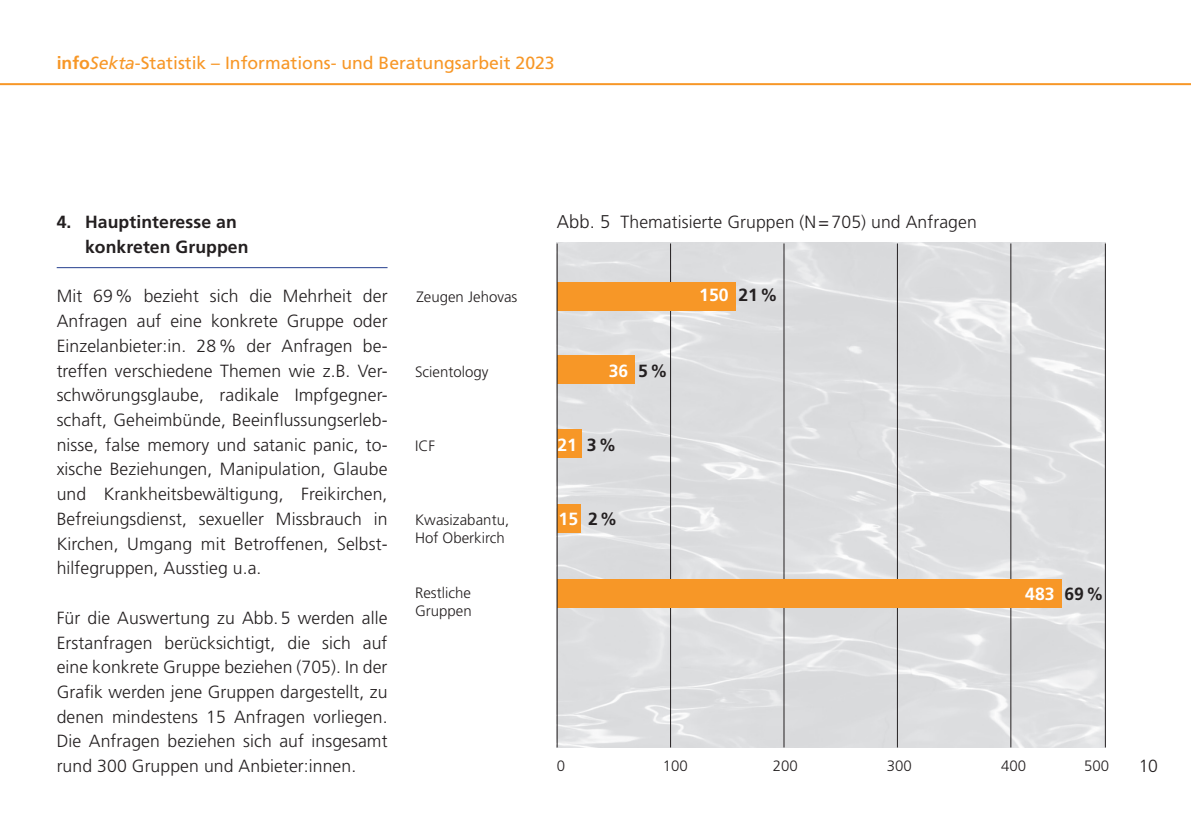
<style>
.page{position:relative;width:1191px;height:840px;background:#fff}
.page>*{position:absolute;margin:0;border:0;box-sizing:border-box;transform-origin:0 0}
.t1{font:300 17.6px/24.8px "Frutiger";letter-spacing:.005em;color:#231f20;text-align:justify}
.t2{font:17.6px "Frutiger";color:#f79727}
.t3{font:700 17.6px/24.6px "Frutiger";letter-spacing:.005em;color:#231f20}
.t4{font:700 17.6px "Frutiger";color:#fff}
.t5{font:300 15px/18px "Frutiger";color:#231f20}
.s1{font-weight:700}
.s2{font-style:italic}
.s3{font-size:18.4px}
.s4{color:#231f20}
</style>
<div class="page">
<img style="left:558px;top:243px;width:547px;height:504px">
<hr style="left:0;top:83px;width:1191px;height:2px;background:#f79727">
<hr style="left:57px;top:267px;width:330px;height:1px;background:#253f8e">
<hr style="left:670px;top:243px;width:1px;height:504px;background:#231f20">
<hr style="left:783px;top:243px;width:1px;height:504px;background:#231f20">
<hr style="left:897px;top:243px;width:1px;height:504px;background:#231f20">
<hr style="left:1010px;top:243px;width:1px;height:504px;background:#231f20">
<hr style="left:1105px;top:243px;width:1px;height:504px;background:#231f20">
<div style="left:557px;top:429px;width:24px;height:28px;background:#f79727"></div>
<div style="left:557px;top:504px;width:24px;height:28px;background:#f79727"></div>
<div style="left:557px;top:579px;width:504px;height:28px;background:#f79727"></div>
<div style="left:557px;top:282px;width:179px;height:28px;background:#f79727"></div>
<div style="left:557px;top:355px;width:77px;height:29px;background:#f79727"></div>
<hr style="left:557px;top:243px;width:1px;height:504px;background:#231f20">
<p class="t2" style="left:57px;top:53px;width:499px"><span class="s1">info</span><span class="s2">Sekta</span>-Statistik – Informations- und Beratungsarbeit 2023</p>
<p class="t3" style="left:85px;top:210px;width:165px;text-indent:-28px">4. Hauptinteresse an konkreten Gruppen</p>
<p class="t1" style="left:57px;top:284px;width:332px">Mit 69% bezieht sich die Mehrheit der Anfragen auf eine konkrete Gruppe oder Einzelanbieter:in. 28% der Anfragen be&shy;treffen verschiedene Themen wie z.B. Ver&shy;schwörungsglaube, radikale Impfgegner&shy;schaft, Geheimbünde, Beeinflussungserleb&shy;nisse, false memory und satanic panic, to&shy;xische Beziehungen, Manipulation, Glaube und Krankheitsbewältigung, Freikirchen, Befreiungsdienst, sexueller Missbrauch in Kirchen, Umgang mit Betroffenen, Selbst&shy;hilfegruppen, Ausstieg u.a.</p>
<p class="t1" style="left:57px;top:605px;width:332px">Für die Auswertung zu Abb.5 werden alle Erstanfragen berücksichtigt, die sich auf eine konkrete Gruppe beziehen (705). In der Grafik werden jene Gruppen dargestellt, zu denen mindestens 15 Anfragen vorliegen.<br>Die Anfragen beziehen sich auf insgesamt rund 300 Gruppen und Anbieter:innen.</p>
<p class="t5" style="left:416px;top:288px;width:102px">Zeugen Jehovas</p>
<p class="t5" style="left:415px;top:362px;width:75px">Scientology</p>
<p class="t5" style="left:415px;top:436px;width:21px">ICF</p>
<p class="t5" style="left:415px;top:510px;width:96px">Kwasizabantu,<br>Hof Oberkirch</p>
<p class="t5" style="left:415px;top:583px;width:58px">Restliche<br>Gruppen</p>
<p class="t1" style="left:557px;top:210px;width:421px"><span class="s3">Abb. 5</span> Thematisierte Gruppen (N=705) und Anfragen</p>
<p class="t4" style="left:609px;top:360px;width:60px">36 <span class="s4">5%</span></p>
<p class="t4" style="left:557px;top:434px;width:60px">21 <span class="s4">3%</span></p>
<p class="t4" style="left:558px;top:508px;width:60px">15 <span class="s4">2%</span></p>
<p class="t4" style="left:699px;top:285px;width:80px">150 <span class="s4">21%</span></p>
<p class="t4" style="left:1025px;top:583px;width:80px">483 <span class="s4">69%</span></p>
<p class="t5" style="left:557px;top:757px;width:10px">0</p>
<p class="t5" style="left:663px;top:757px;width:27px">100</p>
<p class="t5" style="left:773px;top:757px;width:27px">200</p>
<p class="t5" style="left:887px;top:757px;width:27px">300</p>
<p class="t5" style="left:1001px;top:757px;width:27px">400</p>
<p class="t5" style="left:1084px;top:757px;width:27px">500</p>
<p class="t1" style="left:1138px;top:753px;width:21px">10</p>
</div>
